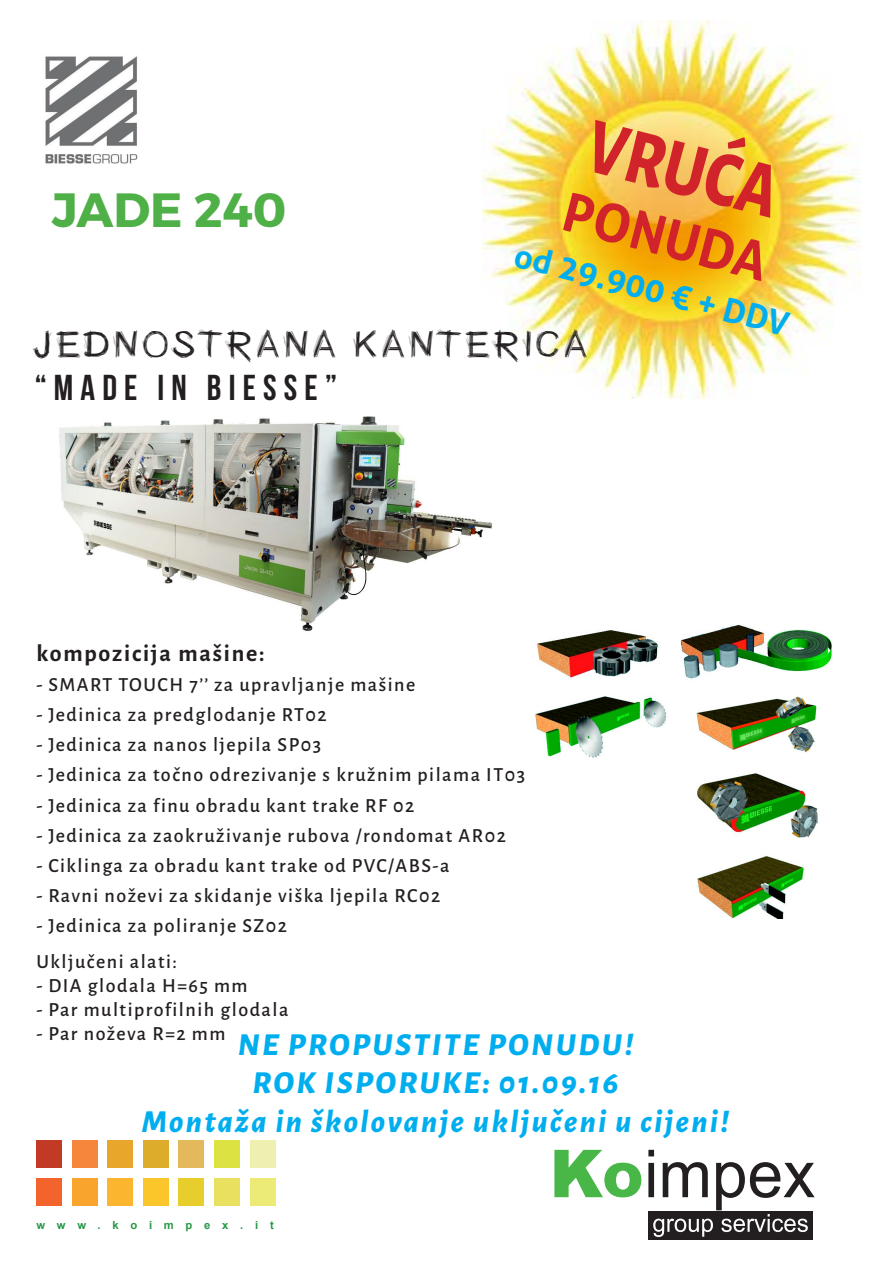
<style>
.page{position:relative;width:879px;height:1276px;background:#fff}
.page>*{position:absolute;margin:0;border:0;box-sizing:border-box;transform-origin:0 0}
.t1{font:800 79.2px "Alegreya Sans SC";color:#d1232a;scale:.83 1}
.t2{font:700 52.8px "Aller";color:#d1232a}
.t3{font:700 48px "Montserrat";color:#4fb047}
.t4{font:36px "Brush Strokes";letter-spacing:.06em;color:#231f20}
.t5{font:700 36px "Bebas Neue";letter-spacing:.2em;color:#231f20}
.t6{font:700 33px "Aller";color:#00aeef}
.t7{font:italic 800 32px "Alegreya Sans";letter-spacing:.075em;color:#00aeef}
.t8{font:700 24px "Alegreya Sans";letter-spacing:.075em;color:#231f20}
.t9{font:500 20px "Alegreya Sans";letter-spacing:.075em;color:#231f20}
.t10{font:700 11.2px "Arial";letter-spacing:1.05em;color:#269746}
</style>
<div class="page">
<svg style="left:554px;top:1149px;width:88px;height:49px"></svg>
<div style="left:648px;top:1211px;width:165px;height:29px;background:#231f20"></div>
<svg style="left:648px;top:1149px;width:166px;height:88px"></svg>
<div style="left:250px;top:1177px;width:26px;height:28px;background:#eceb77"></div>
<div style="left:250px;top:1140px;width:26px;height:27px;background:#edf0ae"></div>
<div style="left:214px;top:1177px;width:26px;height:28px;background:#e9e05f"></div>
<div style="left:214px;top:1140px;width:26px;height:27px;background:#dde243"></div>
<div style="left:178px;top:1177px;width:26px;height:28px;background:#e7ce2c"></div>
<div style="left:178px;top:1140px;width:26px;height:27px;background:#e3b95b"></div>
<div style="left:143px;top:1177px;width:26px;height:28px;background:#fac62a"></div>
<div style="left:143px;top:1140px;width:26px;height:27px;background:#ddac2a"></div>
<div style="left:107px;top:1177px;width:26px;height:28px;background:#fcb52e"></div>
<div style="left:107px;top:1140px;width:26px;height:27px;background:#e8a72a"></div>
<div style="left:72px;top:1177px;width:25px;height:28px;background:#f9a42c"></div>
<div style="left:72px;top:1140px;width:25px;height:27px;background:#f5863b"></div>
<div style="left:36px;top:1177px;width:26px;height:28px;background:#f2642b"></div>
<div style="left:36px;top:1140px;width:26px;height:27px;background:#c23926"></div>
<img style="left:483px;top:20px;width:377px;height:378px">
<img style="left:537px;top:630px;width:121px;height:48px">
<img style="left:45px;top:56px;width:93px;height:108px">
<img style="left:59px;top:416px;width:433px;height:215px">
<img style="left:681px;top:624px;width:151px;height:55px">
<img style="left:535px;top:696px;width:132px;height:62px">
<img style="left:696px;top:696px;width:121px;height:57px">
<img style="left:697px;top:773px;width:121px;height:65px">
<img style="left:697px;top:856px;width:107px;height:62px">
<p class="t1" style="left:604px;top:86px;width:237px;rotate:15deg">VRUĆA</p>
<p class="t2" style="left:573px;top:178px;width:211px;rotate:15deg">PONUDA</p>
<p class="t3" style="left:52px;top:180px;width:236px">JADE 240</p>
<p class="t6" style="left:519px;top:235px;width:284px;rotate:14deg">od 29.900 € + DDV</p>
<p class="t4" style="left:35px;top:326px;width:557px">JEDNOSTRANA KANTERICA</p>
<p class="t5" style="left:35px;top:367px;width:304px">“MADE IN BIESSE”</p>
<p class="t8" style="left:36px;top:636px;width:230px">kompozicija mašine:</p>
<p class="t9" style="left:36px;top:671px;width:380px">- SMART TOUCH 7’’ za upravljanje mašine</p>
<p class="t9" style="left:36px;top:701px;width:292px">- Jedinica za predglodanje RT02</p>
<p class="t9" style="left:36px;top:731px;width:286px">- Jedinica za nanos ljepila SP03</p>
<p class="t9" style="left:36px;top:761px;width:490px">- Jedinica za točno odrezivanje s kružnim pilama IT03</p>
<p class="t9" style="left:36px;top:791px;width:379px">- Jedinica za finu obradu kant trake RF 02</p>
<p class="t9" style="left:36px;top:821px;width:471px">- Jedinica za zaokruživanje rubova /rondomat AR02</p>
<p class="t9" style="left:36px;top:851px;width:414px">- Ciklinga za obradu kant trake od PVC/ABS-a</p>
<p class="t9" style="left:36px;top:881px;width:405px">- Ravni noževi za skidanje viška ljepila RC02</p>
<p class="t9" style="left:36px;top:911px;width:252px">- Jedinica za poliranje SZ02</p>
<p class="t9" style="left:36px;top:947px;width:142px">Uključeni alati:</p>
<p class="t9" style="left:36px;top:971px;width:213px">- DIA glodala H=65 mm</p>
<p class="t9" style="left:36px;top:995px;width:253px">- Par multiprofilnih glodala</p>
<p class="t9" style="left:36px;top:1019px;width:190px">- Par noževa R=2 mm</p>
<p class="t7" style="left:238px;top:1020px;width:397px">NE PROPUSTITE PONUDU!</p>
<p class="t7" style="left:252px;top:1059px;width:368px">ROK ISPORUKE: 01.09.16</p>
<p class="t7" style="left:142px;top:1097px;width:589px">Montaža in školovanje uključeni u cijeni!</p>
<p class="t10" style="left:36px;top:1218px;width:239px">www.koimpex.it</p>
</div>
